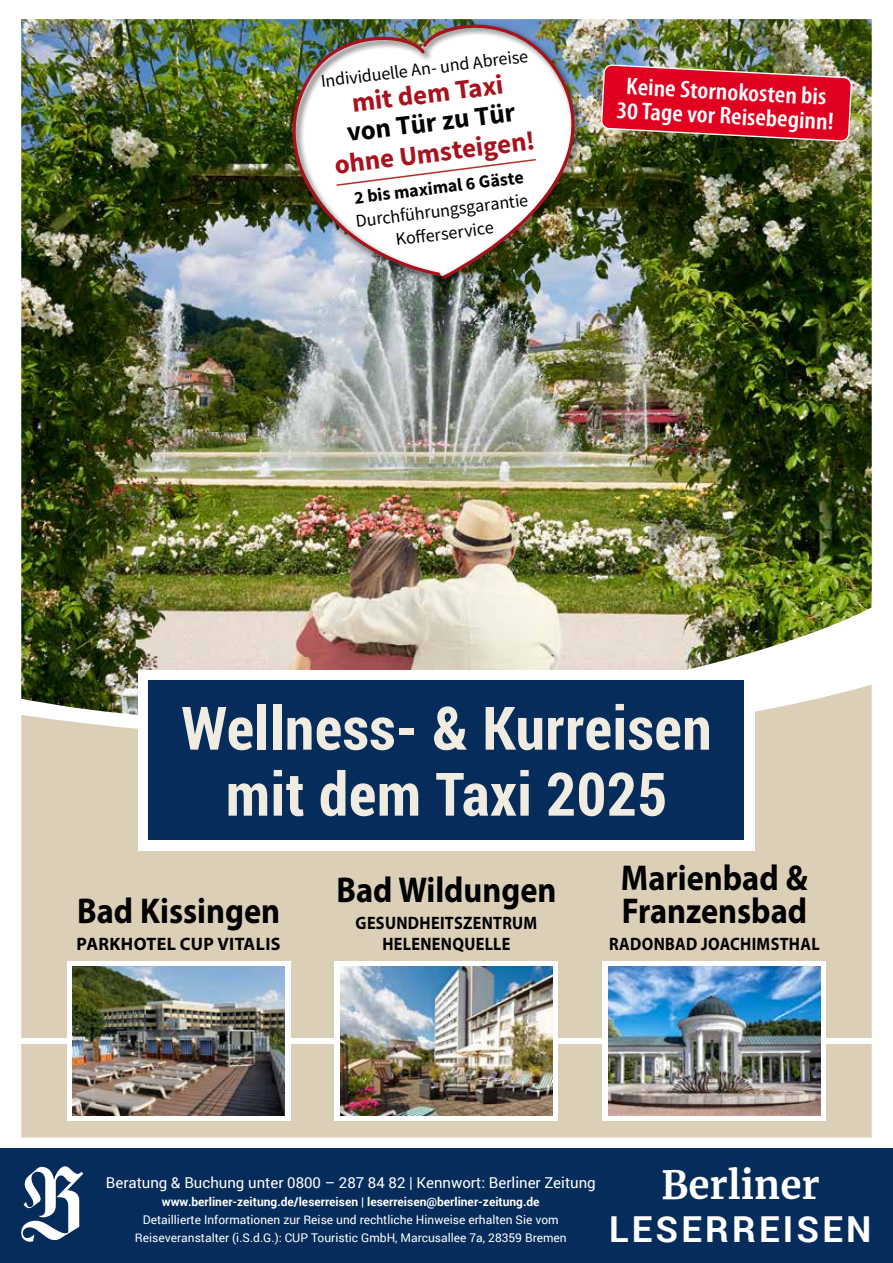
<style>
.page{position:relative;width:893px;height:1263px;background:#fff}
.page>*{position:absolute;margin:0;border:0;box-sizing:border-box;transform-origin:0 0}
.t1{font:700 60px/66px "Roboto Condensed";letter-spacing:.01em;color:#f1ece2;text-align:center}
.t2{font:700 38.4px "Merriweather";color:#fff}
.t3{font:700 36px/33px "Myriad Pro";color:#000;scale:.9 1}
.t4{font:700 35.85px "Roboto";letter-spacing:.09em;color:#fff}
.t5{font:700 27px "Source Sans Pro";color:#a8121c}
.t6{font:700 27px "Source Sans Pro";color:#000}
.t7{font:600 condensed 24.3px/24.3px "Myriad Pro";color:#fff;text-align:center;scale:1.1 1}
.t8{font:18px/23.1px "Source Sans Pro";color:#000;text-align:center}
.t9{font:700 18px/21px "Myriad Pro";letter-spacing:.02em;color:#000;text-align:center;scale:.9 1}
.t10{font:700 18px "Myriad Pro";letter-spacing:.02em;color:#000}
.t11{font:700 18px "Source Sans Pro";color:#000}
.t12{font:15px "Roboto";color:#fff}
.t13{font:12px/18px "Roboto";color:#fff;text-align:center}
.t14{font:700 12px "Roboto";color:#fff}
</style>
<div class="page">
<div style="left:0;top:1148px;width:893px;height:115px;background:#052c5a"></div>
<img style="left:21px;top:19px;width:851px;height:666px">
<div style="left:21px;top:685px;width:851px;height:452px;background:#dbcfb7"></div>
<div style="left:21px;top:1038px;width:851px;height:5px;background:#fff"></div>
<div style="left:67px;top:961px;width:223px;height:159px;background:#fff"></div>
<div style="left:335px;top:961px;width:223px;height:159px;background:#fff"></div>
<div style="left:603px;top:961px;width:223px;height:159px;background:#fff"></div>
<img style="left:608px;top:966px;width:213px;height:149px">
<img style="left:340px;top:966px;width:213px;height:149px">
<img style="left:72px;top:966px;width:213px;height:149px">
<div style="left:138px;top:670px;width:617px;height:180px;background:#fff"></div>
<div style="left:149px;top:680px;width:595px;height:160px;background:#052c5a"></div>
<svg style="left:291px;top:19px;width:129px;height:11px"></svg>
<img style="left:420px;top:19px;width:182px;height:263px">
<div style="left:290px;top:34px;width:160px;height:252px;background:#000;opacity:.75"></div>
<img style="left:255px;top:30px;width:188px;height:248px">
<svg style="left:335px;top:158px;width:202px;height:29px"></svg>
<img style="left:600px;top:64px;width:253px;height:79px">
<svg style="left:21px;top:1166px;width:62px;height:76px"></svg>
<h3 class="t8" style="left:320px;top:70px;width:210px;rotate:-7deg">Individuelle An- und Abreise</h3>
<h3 class="t5" style="left:350px;top:85px;width:154px;rotate:-7deg">mit dem Taxi</h3>
<h3 class="t6" style="left:345px;top:114px;width:171px;rotate:-7deg">von Tür zu Tür</h3>
<h3 class="t5" style="left:332px;top:147px;width:203px;rotate:-7deg">ohne Umsteigen!</h3>
<h3 class="t11" style="left:353px;top:186px;width:172px;rotate:-7deg">2 bis maximal 6 Gäste</h3>
<h3 class="t8" style="left:354px;top:209px;width:175px;rotate:-7deg">Durchführungsgarantie<br>Kofferservice</h3>
<h3 class="t7" style="left:618px;top:73px;width:199px;rotate:3deg">Keine Stornokosten bis<br>30 Tage vor Reisebeginn!</h3>
<h1 class="t1" style="left:182px;top:693px;width:531px">Wellness- &amp; Kurreisen mit dem Taxi 2025</h1>
<h3 class="t3" style="left:77px;top:894px;width:227px">Bad Kissingen</h3>
<h3 class="t10" style="left:77px;top:933px;width:205px">PARKHOTEL CUP VITALIS</h3>
<h3 class="t3" style="left:336px;top:873px;width:246px">Bad Wildungen</h3>
<h3 class="t9" style="left:356px;top:912px;width:203px">GESUNDHEITSZENTRUM<br>HELENENQUELLE</h3>
<h3 class="t3" style="left:621px;top:861px;width:209px">Marienbad &amp;<br>Franzensbad</h3>
<h3 class="t9" style="left:609px;top:933px;width:235px">RADONBAD JOACHIMSTHAL</h3>
<p class="t12" style="left:106px;top:1172px;width:491px">Beratung &amp; Buchung unter 0800 – 287 84 82 | Kennwort: Berliner Zeitung</p>
<p class="t14" style="left:162px;top:1193px;width:379px">www.berliner-zeitung.de/leserreisen | leserreisen@berliner-zeitung.de</p>
<p class="t13" style="left:135px;top:1210px;width:433px">Detaillierte Informationen zur Reise und rechtliche Hinweise erhalten Sie vom<br>Reiseveranstalter (i.S.d.G.): CUP Touristic GmbH, Marcusallee 7a, 28359 Bremen</p>
<h2 class="t2" style="left:661px;top:1158px;width:160px">Berliner</h2>
<h3 class="t4" style="left:609px;top:1204px;width:264px">LESERREISEN</h3>
</div>
